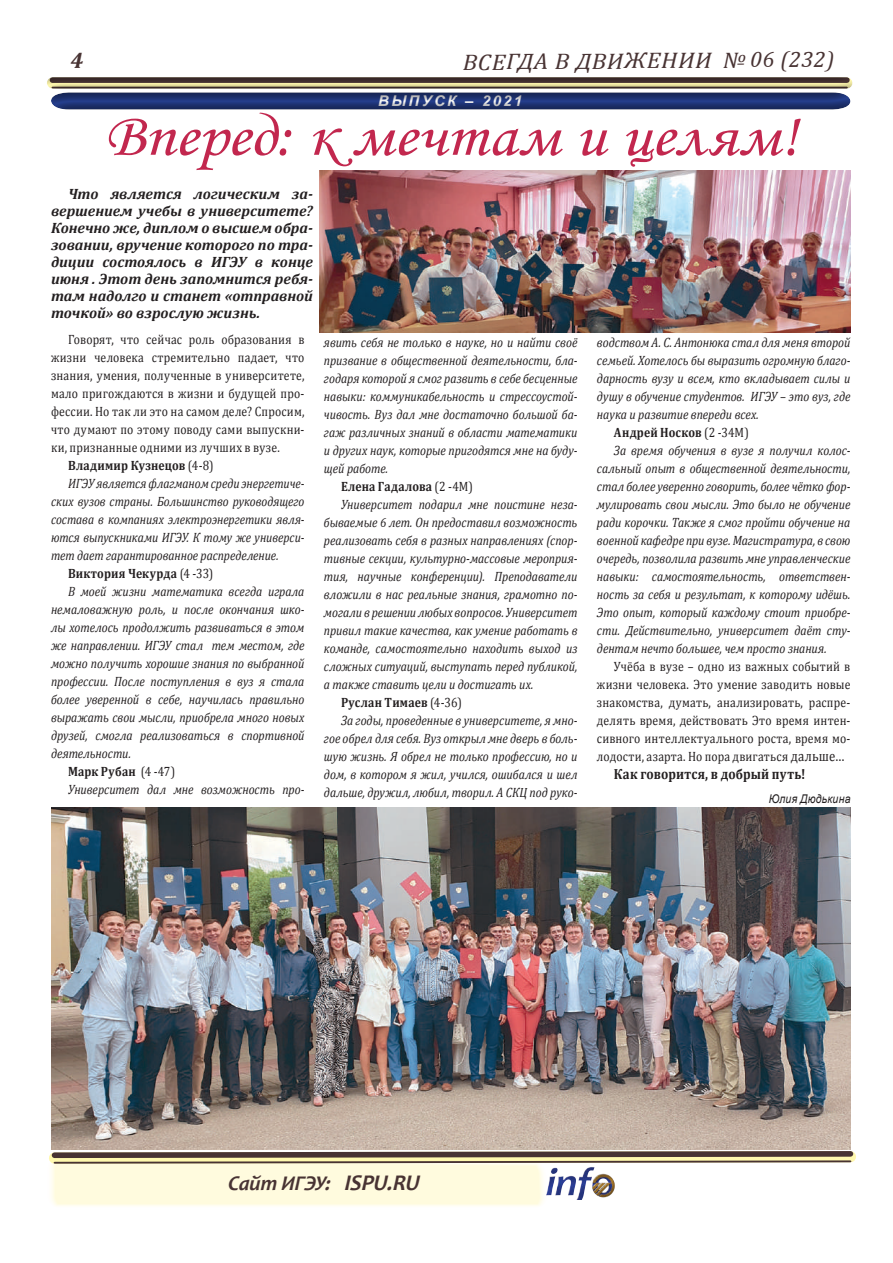
<style>
.page{position:relative;width:893px;height:1263px;background:#fff}
.page>*{position:absolute;margin:0;border:0;box-sizing:border-box;transform-origin:0 0}
.t1{font:61.2px "Monotype Corsiva";color:#c2274e;scale:1.1 1}
.t2{font:italic 22.5px "Cambria";color:#483333;scale:1.09 1}
.t3{font:italic 700 21px "Candara";color:#483333}
.t4{font:italic 700 15px/17px "Cambria";letter-spacing:-.005em;color:#231f20;text-align:justify}
.t5{font:italic 700 14.85px "Arial";letter-spacing:.15em;color:#fff}
.t6{font:700 14.7px "Cambria";letter-spacing:.02em;color:#231f20;scale:.87 1}
.t7{font:italic 13.5px "Cambria";letter-spacing:-.005em;color:#231f20;scale:.87 1}
.t8{font:13.5px/18px "Cambria";letter-spacing:.015em;color:#231f20;text-align:justify;scale:.87 1}
.t9{font:italic 13.5px "Cambria";letter-spacing:-.005em;color:#231f20;scale:.86 1}
.t10{font:700 13.5px "Cambria";letter-spacing:.02em;color:#231f20;scale:.87 1}
.t11{font:italic 12px "Arial";letter-spacing:.02em;color:#231f20;scale:.87 1}
.s1{font-weight:400}
.s2{font-size:14.7px}
.s3{font-size:22.5px}
</style>
<div class="page">
<svg style="left:49px;top:1145px;width:807px;height:61px"></svg>
<div style="left:50px;top:80px;width:801px;height:33px;background:#231f20;opacity:.5"></div>
<img style="left:51px;top:808px;width:799px;height:341px">
<img style="left:320px;top:170px;width:530px;height:162px">
<h2 class="t2" style="left:462px;top:48px;width:342px;rotate:-1deg">ВСЕГДА В ДВИЖЕНИИ № 06 (232)</h2>
<p class="t5" style="left:378px;top:91px;width:145px">ВЫПУСК – 2021</p>
<h1 class="t1" style="left:104px;top:99px;width:632px">Вперед: к мечтам и целям!</h1>
<p class="t4" style="left:51px;top:185px;width:263px;text-indent:17px">Что является логическим за&shy;вершением учебы в университете?<br>Конечно же, диплом о высшем обра&shy;зовании, вручение которого по тра&shy;диции состоялось в ИГЭУ в конце июня . Этот день запомнится ребя&shy;там надолго и станет «отправной точкой» во взрослую жизнь.</p>
<p class="t8" style="left:68px;top:331px;width:273px">Говорят, что сейчас роль образования в</p>
<p class="t8" style="left:51px;top:349px;width:293px">жизни человека стремительно падает, что</p>
<p class="t8" style="left:51px;top:367px;width:293px">знания, умения, полученные в университете,</p>
<p class="t8" style="left:51px;top:385px;width:293px">мало пригождаются в жизни и будущей про-</p>
<p class="t8" style="left:51px;top:403px;width:293px">фессии. Но так ли это на самом деле? Спросим,</p>
<p class="t8" style="left:51px;top:421px;width:293px">что думают по этому поводу сами выпускни-</p>
<p class="t8" style="left:51px;top:439px;width:264px">ки, признанные одними из лучших в вузе.</p>
<p class="t10" style="left:68px;top:456px;width:169px">Владимир Кузнецов <span class="s1">(4-8)</span></p>
<p class="t9" style="left:68px;top:474px;width:276px">ИГЭУ является флагманом среди энергетиче-</p>
<p class="t9" style="left:51px;top:492px;width:296px">ских вузов страны. Большинство руководящего</p>
<p class="t9" style="left:51px;top:510px;width:296px">состава в компаниях электроэнергетики явля-</p>
<p class="t9" style="left:51px;top:528px;width:296px">ются выпускниками ИГЭУ. К тому же универси-</p>
<p class="t9" style="left:51px;top:546px;width:266px">тет дает гарантированное распределение.</p>
<p class="t10" style="left:68px;top:564px;width:169px">Виктория Чекурда <span class="s1">(4 -33)</span></p>
<p class="t7" style="left:68px;top:582px;width:273px">В моей жизни математика всегда играла</p>
<p class="t7" style="left:51px;top:600px;width:293px">немаловажную роль, и после окончания шко-</p>
<p class="t7" style="left:51px;top:618px;width:293px">лы хотелось продолжить развиваться в этом</p>
<p class="t7" style="left:51px;top:636px;width:293px">же направлении. ИГЭУ стал тем местом, где</p>
<p class="t7" style="left:51px;top:654px;width:293px">можно получить хорошие знания по выбранной</p>
<p class="t7" style="left:51px;top:672px;width:293px">профессии. После поступления в вуз я стала</p>
<p class="t7" style="left:51px;top:690px;width:293px">более уверенной в себе, научилась правильно</p>
<p class="t7" style="left:51px;top:708px;width:293px">выражать свои мысли, приобрела много новых</p>
<p class="t7" style="left:51px;top:726px;width:293px">друзей, смогла реализоваться в спортивной</p>
<p class="t7" style="left:51px;top:744px;width:93px">деятельности.</p>
<p class="t10" style="left:68px;top:762px;width:125px">Марк Рубан <span class="s1">(4 -47)</span></p>
<p class="t7" style="left:68px;top:780px;width:273px">Университет дал мне возможность про-</p>
<p class="t7" style="left:324px;top:333px;width:293px">явить себя не только в науке, но и найти своё</p>
<p class="t7" style="left:324px;top:351px;width:293px">призвание в общественной деятельности, бла-</p>
<p class="t7" style="left:324px;top:369px;width:293px">годаря которой я смог развить в себе бесценные</p>
<p class="t7" style="left:324px;top:387px;width:293px">навыки: коммуникабельность и стрессоустой-</p>
<p class="t7" style="left:324px;top:405px;width:293px">чивость. Вуз дал мне достаточно большой ба-</p>
<p class="t7" style="left:324px;top:423px;width:293px">гаж различных знаний в области математики</p>
<p class="t7" style="left:324px;top:441px;width:293px">и других наук, которые пригодятся мне на буду-</p>
<p class="t7" style="left:324px;top:459px;width:75px">щей работе.</p>
<p class="t10" style="left:341px;top:477px;width:153px">Елена Гадалова <span class="s1">(2 -4М)</span></p>
<p class="t7" style="left:341px;top:495px;width:273px">Университет подарил мне поистине неза-</p>
<p class="t7" style="left:324px;top:513px;width:293px">бываемые 6 лет. Он предоставил возможность</p>
<p class="t7" style="left:324px;top:531px;width:293px">реализовать себя в разных направлениях (спор-</p>
<p class="t7" style="left:324px;top:549px;width:293px">тивные секции, культурно-массовые мероприя-</p>
<p class="t7" style="left:324px;top:567px;width:293px">тия, научные конференции). Преподаватели</p>
<p class="t7" style="left:324px;top:585px;width:293px">вложили в нас реальные знания, грамотно по-</p>
<p class="t7" style="left:324px;top:603px;width:293px">могали в решении любых вопросов. Университет</p>
<p class="t7" style="left:324px;top:621px;width:293px">привил такие качества, как умение работать в</p>
<p class="t7" style="left:324px;top:639px;width:293px">команде, самостоятельно находить выход из</p>
<p class="t7" style="left:324px;top:657px;width:293px">сложных ситуаций, выступать перед публикой,</p>
<p class="t7" style="left:324px;top:675px;width:242px">а также ставить цели и достигать их.</p>
<p class="t10" style="left:341px;top:693px;width:141px">Руслан Тимаев <span class="s1">(4-36)</span></p>
<p class="t7" style="left:341px;top:711px;width:273px">За годы, проведенные в университете, я мно-</p>
<p class="t7" style="left:324px;top:728px;width:293px">гое обрел для себя. Вуз открыл мне дверь в боль-</p>
<p class="t7" style="left:324px;top:746px;width:293px">шую жизнь. Я обрел не только профессию, но и</p>
<p class="t7" style="left:324px;top:764px;width:293px">дом, в котором я жил, учился, ошибался и шел</p>
<p class="t7" style="left:324px;top:782px;width:293px">дальше, дружил, любил, творил. А СКЦ под руко-</p>
<p class="t7" style="left:597px;top:332px;width:293px">водством А. С. Антонюка стал для меня второй</p>
<p class="t7" style="left:597px;top:350px;width:293px">семьей. Хотелось бы выразить огромную благо-</p>
<p class="t7" style="left:597px;top:368px;width:293px">дарность вузу и всем, кто вкладывает силы и</p>
<p class="t7" style="left:597px;top:386px;width:293px">душу в обучение студентов. ИГЭУ – это вуз, где</p>
<p class="t7" style="left:597px;top:404px;width:188px">наука и развитие впереди всех.</p>
<p class="t10" style="left:614px;top:422px;width:157px">Андрей Носков <span class="s1">(2 -34М)</span></p>
<p class="t7" style="left:614px;top:440px;width:273px">За время обучения в вузе я получил колос-</p>
<p class="t7" style="left:597px;top:458px;width:293px">сальный опыт в общественной деятельности,</p>
<p class="t7" style="left:597px;top:476px;width:293px">стал более уверенно говорить, более чётко фор-</p>
<p class="t7" style="left:597px;top:494px;width:293px">мулировать свои мысли. Это было не обучение</p>
<p class="t7" style="left:597px;top:512px;width:293px">ради корочки. Также я смог пройти обучение на</p>
<p class="t7" style="left:597px;top:530px;width:293px">военной кафедре при вузе. Магистратура, в свою</p>
<p class="t7" style="left:597px;top:548px;width:293px">очередь, позволила развить мне управленческие</p>
<p class="t7" style="left:597px;top:566px;width:293px">навыки: самостоятельность, ответствен-</p>
<p class="t7" style="left:597px;top:584px;width:293px">ность за себя и результат, к которому идёшь.</p>
<p class="t7" style="left:597px;top:602px;width:293px">Это опыт, который каждому стоит приобре-</p>
<p class="t7" style="left:597px;top:620px;width:293px">сти. Действительно, университет даёт сту-</p>
<p class="t7" style="left:597px;top:638px;width:266px">дентам нечто большее, чем просто знания.</p>
<p class="t8" style="left:597px;top:657px;width:293px;text-indent:17px">Учёба в вузе – одно из важных событий в жизни человека. Это умение заводить новые знакомства, думать, анализировать, распре&shy;делять время, действовать Это время интен&shy;сивного интеллектуального роста, время мо&shy;лодости, азарта. Но пора двигаться <span class="s2">дальше…</span></p>
<p class="t6" style="left:614px;top:763px;width:222px">Как говорится, в добрый путь!</p>
<p class="t11" style="left:769px;top:791px;width:95px">Юлия Дюдькина</p>
<h3 class="t3" style="left:228px;top:1170px;width:196px">Сайт ИГЭУ: <span class="s3">ISPU.RU</span></h3>
</div>
